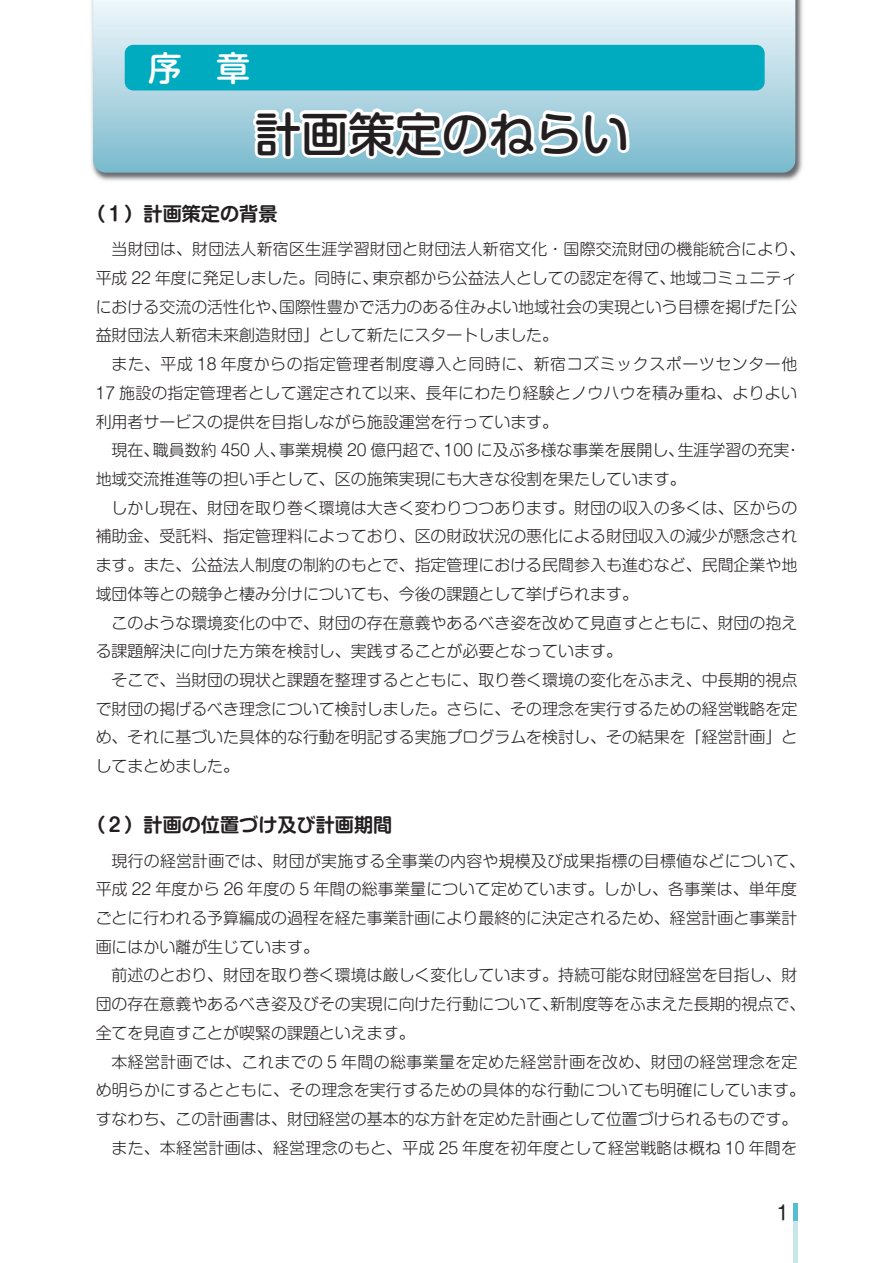
<style>
.page{position:relative;width:893px;height:1263px;background:#fff}
.page>*{position:absolute;margin:0;border:0;box-sizing:border-box;transform-origin:0 0}
.t1{font:46.8px "Shin M Go Pro Medium 90 msp RKSJ H";color:#231f20}
.t2{font:34.05px "Shin M Go Pro Medium 90 msp RKSJ H";color:#fff}
.t3{font:19.2px "Shin M Go Pro De Bold 90 msp RKSJ H";color:#231f20}
.t4{font:19.2px "Shin M Go Pro Regular 90 msp RKSJ V";color:#231f20}
.t5{font:15.9px/28.7px "Shin M Go Pro Light 90 msp RKSJ H";color:#231f20}
</style>
<div class="page">
<hr style="left:793px;top:1220px;width:4px;height:43px;background:#c7e7e9">
<hr style="left:793px;top:1203px;width:4px;height:17px;background:#53c0cf">
<img style="left:91px;top:0;width:712px;height:181px">
<svg style="left:93px;top:0;width:702px;height:173px;background:#b1d6e3"></svg>
<div style="left:125px;top:45px;width:640px;height:45px;background:#00aabf;border-radius:9px"></div>
<div style="left:255px;top:137px;width:24px;height:21px;border:6px solid #fff;border-radius:5px"></div>
<div style="left:259px;top:141px;width:15px;height:13px;border:6px solid #fff"></div>
<div style="left:254px;top:110px;width:25px;height:10px;border:6px solid #fff;border-radius:2px"></div>
<div style="left:253px;top:117px;width:27px;height:10px;border:6px solid #fff;border-radius:2px"></div>
<div style="left:254px;top:123px;width:25px;height:11px;border:6px solid #fff;border-radius:2px"></div>
<div style="left:254px;top:130px;width:25px;height:11px;border:6px solid #fff;border-radius:2px"></div>
<svg style="left:270px;top:0;width:363px;height:181px"></svg>
<h2 class="t2" style="left:148px;top:55px;width:104px">序　章</h2>
<h1 class="t1" style="left:255px;top:116px;width:376px">計画策定のねらい</h1>
<p class="t3" style="left:86px;top:206px;width:193px">（１）計画策定の背景</p>
<p class="t5" style="left:96px;top:237px;width:711px;text-indent:16px">当財団は、財団法人新宿区生涯学習財団と財団法人新宿文化・国際交流財団の機能統合により、平成 22 年度に発足しました。同時に、東京都から公益法人としての認定を得て、地域コミュニティにおける交流の活性化や、国際性豊かで活力のある住みよい地域社会の実現という目標を掲げた「公益財団法人新宿未来創造財団」として新たにスタートしました。</p>
<p class="t5" style="left:96px;top:352px;width:703px;text-align:justify;text-indent:16px">また、平成 18 年度からの指定管理者制度導入と同時に、新宿コズミックスポーツセンター他17 施設の指定管理者として選定されて以来、長年にわたり経験とノウハウを積み重ね、よりよい利用者サービスの提供を目指しながら施設運営を行っています。</p>
<p class="t5" style="left:96px;top:438px;width:707px;text-indent:16px">現在、職員数約 450 人、事業規模 20 億円超で、100 に及ぶ多様な事業を展開し、生涯学習の充実・地域交流推進等の担い手として、区の施策実現にも大きな役割を果たしています。</p>
<p class="t5" style="left:96px;top:495px;width:703px;text-align:justify;text-indent:16px">しかし現在、財団を取り巻く環境は大きく変わりつつあります。財団の収入の多くは、区からの補助金、受託料、指定管理料によっており、区の財政状況の悪化による財団収入の減少が懸念されます。また、公益法人制度の制約のもとで、指定管理における民間参入も進むなど、民間企業や地域団体等との競争と棲み分けについても、今後の課題として挙げられます。</p>
<p class="t5" style="left:96px;top:610px;width:703px;text-indent:16px">このような環境変化の中で、財団の存在意義やあるべき姿を改めて見直すとともに、財団の抱える課題解決に向けた方策を検討し、実践することが必要となっています。</p>
<p class="t5" style="left:96px;top:668px;width:703px;text-align:justify;text-indent:16px">そこで、当財団の現状と課題を整理するとともに、取り巻く環境の変化をふまえ、中長期的視点で財団の掲げるべき理念について検討しました。さらに、その理念を実行するための経営戦略を定め、それに基づいた具体的な行動を明記する実施プログラムを検討し、その結果を「経営計画」としてまとめました。</p>
<p class="t3" style="left:86px;top:818px;width:308px">（２）計画の位置づけ及び計画期間</p>
<p class="t5" style="left:96px;top:848px;width:711px;text-indent:16px">現行の経営計画では、財団が実施する全事業の内容や規模及び成果指標の目標値などについて、平成 22 年度から 26 年度の 5 年間の総事業量について定めています。しかし、各事業は、単年度ごとに行われる予算編成の過程を経た事業計画により最終的に決定されるため、経営計画と事業計画にはかい離が生じています。</p>
<p class="t5" style="left:96px;top:963px;width:711px;text-indent:16px">前述のとおり、財団を取り巻く環境は厳しく変化しています。持続可能な財団経営を目指し、財団の存在意義やあるべき姿及びその実現に向けた行動について、新制度等をふまえた長期的視点で、全てを見直すことが喫緊の課題といえます。</p>
<p class="t5" style="left:96px;top:1049px;width:711px;text-align:center">本経営計画では、これまでの 5 年間の総事業量を定めた経営計画を改め、財団の経営理念を定<br>め明らかにするとともに、その理念を実行するための具体的な行動についても明確にしています。すなわち、この計画書は、財団経営の基本的な方針を定めた計画として位置づけられるものです。また、本経営計画は、経営理念のもと、平成 25 年度を初年度として経営戦略は概ね 10 年間を</p>
<p class="t4" style="left:777px;top:1206px;width:13px">1</p>
</div>
